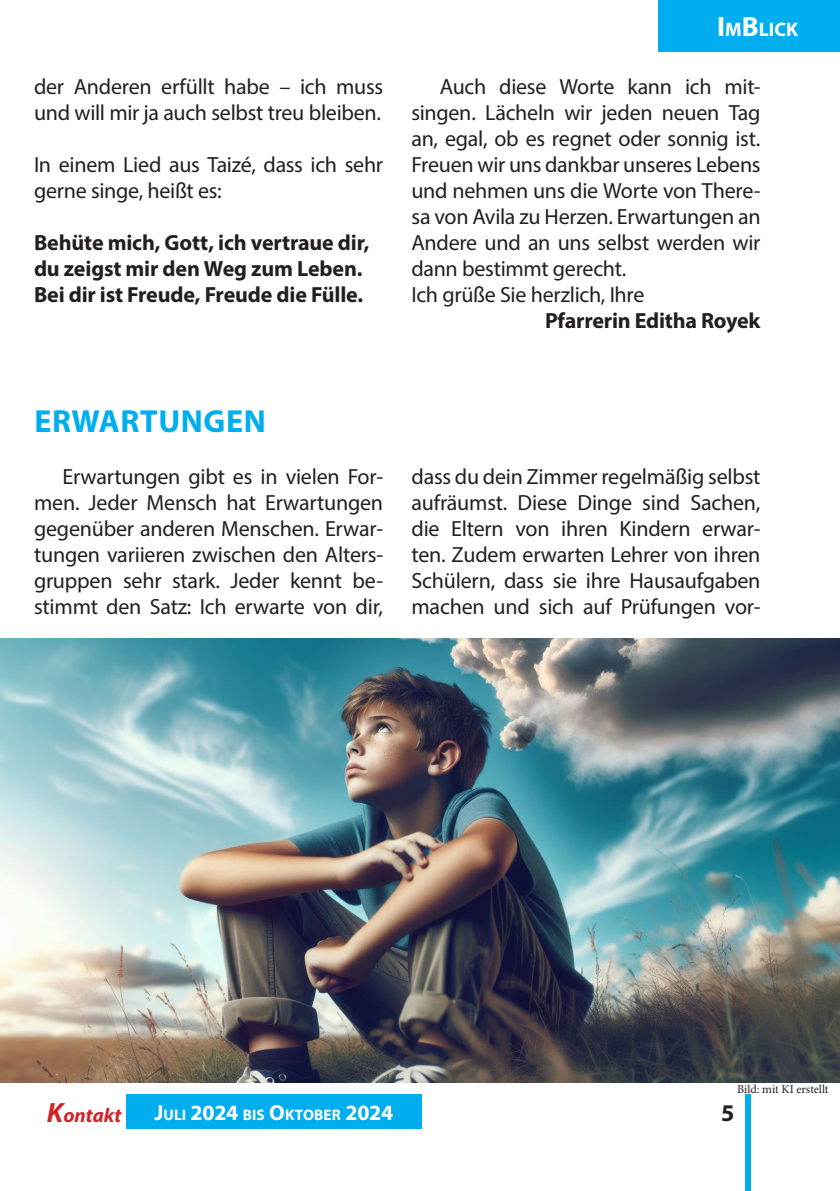
<style>
.page{position:relative;width:840px;height:1191px;background:#fff}
.page>*{position:absolute;margin:0;border:0;box-sizing:border-box;transform-origin:0 0}
.Überschrift_1{font:700 32px "Myriad Pro";letter-spacing:.02em;color:#00aeef}
.t1{font:700 24px "Myriad Pro";color:#231f20}
.Standardtext{font:22px/26px "Myriad Pro";letter-spacing:-.01em;color:#231f20;text-align:justify}
.Standardtext-2{font:700 22px "Myriad Pro";letter-spacing:-.01em;color:#231f20}
.t2{font:italic 700 20px "Myriad Pro";color:#d1232a}
.t3{font:700 19.6px "Myriad Pro";color:#fff}
.t4{font:700 15.2px "Myriad Pro";letter-spacing:.005em;color:#fff}
.Bildunterschrift{font:12px "Minion Pro";letter-spacing:-.005em;color:#231f20}
.s1{font-size:28px}
.s2{font-size:21.8px}
</style>
<div class="page">
<div style="left:658px;top:0;width:181px;height:51px;background:#00aeef"></div>
<div style="left:744px;top:1094px;width:6px;height:97px;background:#00aeef"></div>
<div style="left:126px;top:1094px;width:295px;height:34px;background:#00aeef"></div>
<img style="left:0;top:639px;width:839px;height:443px">
<p class="Standardtext" style="left:34px;top:73px;width:350px">der Anderen erfüllt habe – ich muss und will mir ja auch selbst treu bleiben.</p>
<p class="Standardtext" style="left:34px;top:151px;width:350px">In einem Lied aus Taizé, dass ich sehr gerne singe, heißt es:</p>
<p class="Standardtext-2" style="left:34px;top:228px;width:337px">Behüte mich, Gott, ich vertraue dir,</p>
<p class="Standardtext-2" style="left:34px;top:254px;width:330px">du zeigst mir den Weg zum Leben.</p>
<p class="Standardtext-2" style="left:34px;top:280px;width:330px">Bei dir ist Freude, Freude die Fülle.</p>
<p class="t3" style="left:716px;top:17px;width:82px"><span class="s1">I</span>M<span class="s1">B</span>LICK</p>
<p class="Standardtext" style="left:411px;top:73px;width:350px;text-indent:28px">Auch diese Worte kann ich mit&shy;singen. Lächeln wir jeden neuen Tag an, egal, ob es regnet oder sonnig ist.<br>Freuen wir uns dankbar unseres Lebens und nehmen uns die Worte von There&shy;sa von Avila zu Herzen. Erwartungen an Andere und an uns selbst werden wir dann bestimmt gerecht.</p>
<p class="Standardtext" style="left:411px;top:281px;width:234px">Ich grüße Sie herzlich, Ihre</p>
<p class="Standardtext-2" style="left:544px;top:306px;width:217px">Pfarrerin Editha Royek</p>
<p class="Überschrift_1" style="left:34px;top:400px;width:233px">ERWARTUNGEN</p>
<p class="Standardtext" style="left:34px;top:463px;width:350px;text-indent:28px">Erwartungen gibt es in vielen For&shy;men. Jeder Mensch hat Erwartungen gegenüber anderen Menschen. Erwar&shy;tungen variieren zwischen den Alters&shy;gruppen sehr stark. Jeder kennt be&shy;stimmt den Satz: Ich erwarte von dir,</p>
<p class="Standardtext" style="left:411px;top:463px;width:350px">dass du dein Zimmer regelmäßig selbst aufräumst. Diese Dinge sind Sachen, die Eltern von ihren Kindern erwar&shy;ten. Zudem erwarten Lehrer von ihren Schülern, dass sie ihre Hausaufgaben machen und sich auf Prüfungen vor-</p>
<p class="Bildunterschrift" style="left:736px;top:1081px;width:93px">Bild: mit KI erstellt</p>
<p class="t2" style="left:47px;top:1102px;width:76px"><span class="s1">K</span>ontakt</p>
<p class="t4" style="left:154px;top:1104px;width:240px"><span class="s2">J</span>ULI <span class="s2">2024</span> BIS <span class="s2">O</span>KTOBER <span class="s2">2024</span></p>
<p class="t1" style="left:720px;top:1096px;width:15px">5</p>
</div>
